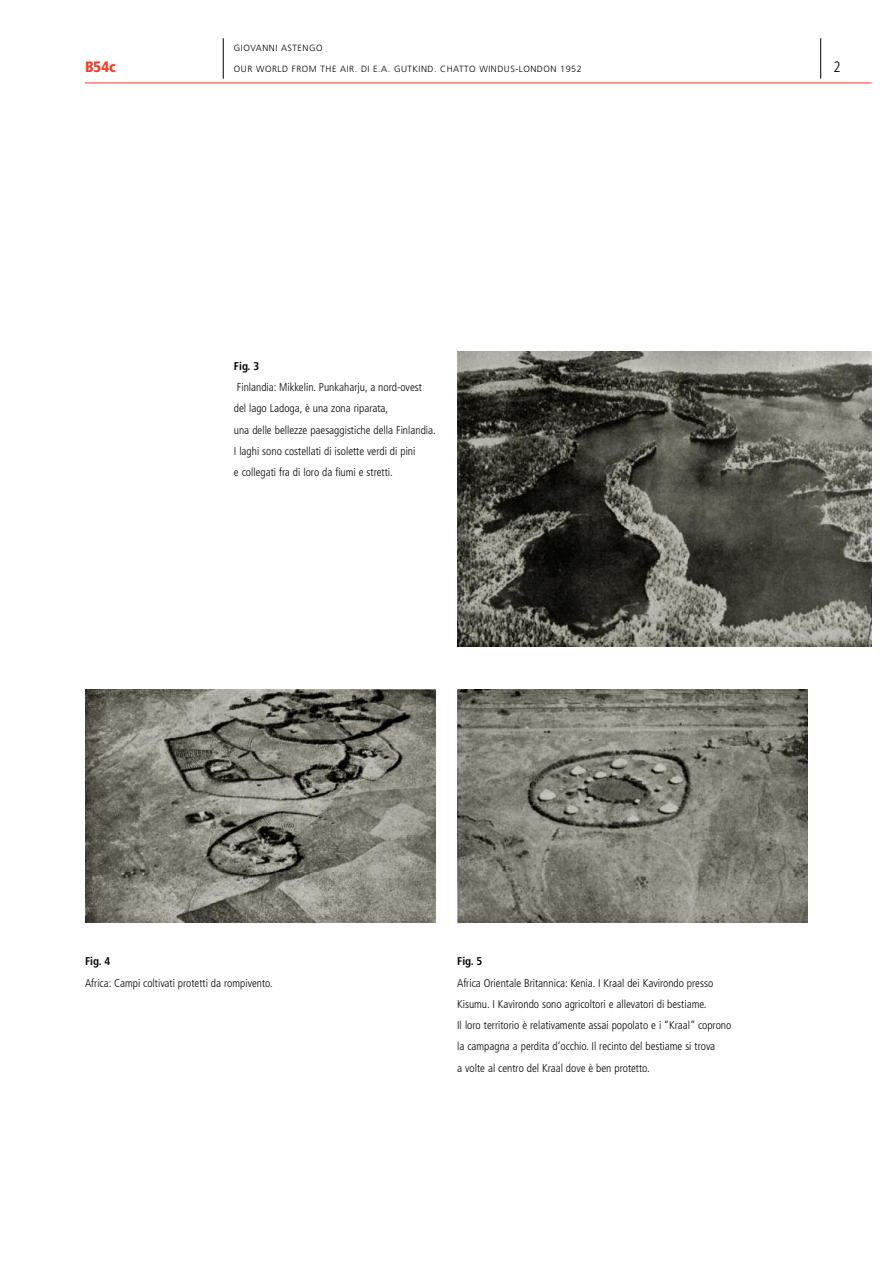
<style>
.page{position:relative;width:893px;height:1263px;background:#fff}
.page>*{position:absolute;margin:0;border:0;box-sizing:border-box;transform-origin:0 0}
.t1{font:900 condensed 15px "Frutiger";color:#ff3725}
.t2{font:300 condensed 15px "Frutiger";color:#000}
.t3{font:300 condensed 11.25px/21.3px "Frutiger";color:#000}
.t4{font:700 condensed 11.25px "Frutiger";color:#000}
.t5{font:300 9px "Frutiger";letter-spacing:.055em;color:#000}
</style>
<div class="page">
<img style="left:85px;top:690px;width:351px;height:233px">
<img style="left:457px;top:690px;width:351px;height:233px">
<img style="left:457px;top:352px;width:415px;height:294px">
<hr style="left:85px;top:83px;width:149px;height:1px;background:#ff3725">
<hr style="left:234px;top:83px;width:638px;height:1px;background:#ff3725">
<hr style="left:223px;top:38px;width:1px;height:41px;background:#000">
<hr style="left:820px;top:38px;width:1px;height:41px;background:#000">
<h1 class="t1" style="left:85px;top:61px;width:32px">B54c</h1>
<p class="t5" style="left:234px;top:44px;width:90px">GIOVANNI ASTENGO</p>
<p class="t5" style="left:234px;top:66px;width:349px">OUR WORLD FROM THE AIR. DI E.A. GUTKIND. CHATTO WINDUS-LONDON 1952</p>
<h1 class="t2" style="left:833px;top:61px;width:9px">2</h1>
<p class="t4" style="left:234px;top:361px;width:27px">Fig. 3</p>
<p class="t3" style="left:234px;top:378px;width:203px">Finlandia: Mikkelin. Punkaharju, a nord-ovest<br>del lago Ladoga, è una zona riparata,<br>una delle bellezze paesaggistiche della Finlandia.<br>I laghi sono costellati di isolette verdi di pini<br>e collegati fra di loro da fiumi e stretti.</p>
<p class="t4" style="left:85px;top:957px;width:27px">Fig. 4</p>
<p class="t3" style="left:85px;top:973px;width:189px">Africa: Campi coltivati protetti da rompivento.</p>
<p class="t4" style="left:457px;top:957px;width:27px">Fig. 5</p>
<p class="t3" style="left:457px;top:973px;width:276px">Africa Orientale Britannica: Kenia. I Kraal dei Kavirondo presso Kisumu. I Kavirondo sono agricoltori e allevatori di bestiame.<br>Il loro territorio è relativamente assai popolato e i “Kraal” coprono la campagna a perdita d’occhio. Il recinto del bestiame si trova<br>a volte al centro del Kraal dove è ben protetto.</p>
</div>
